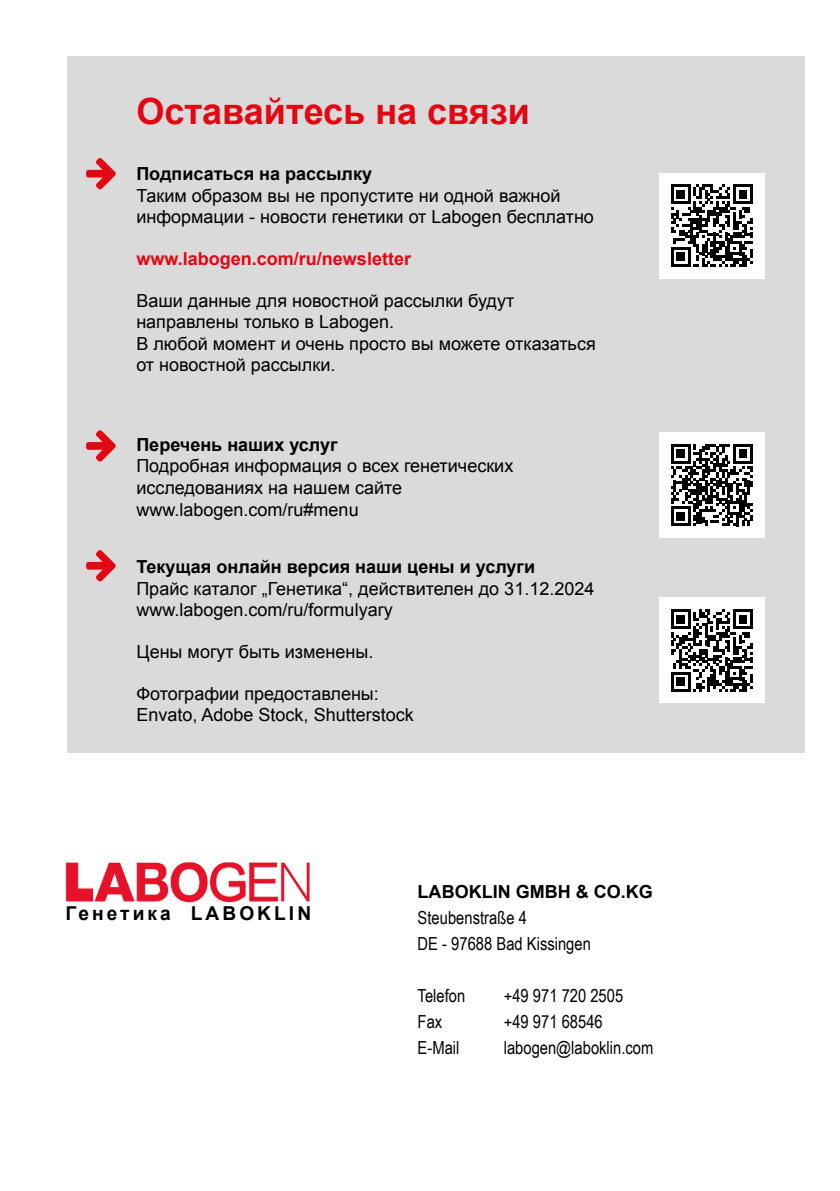
<style>
.page{position:relative;width:840px;height:1191px;background:#fff}
.page>*{position:absolute;margin:0;border:0;box-sizing:border-box;transform-origin:0 0}
.t1{font:700 36px "Arial";color:#e30613}
.t2{font:700 19.2px "Arial";letter-spacing:.16em;color:#000}
.t3{font:18px/21.6px "Arial";color:#000}
.t4{font:18px/26px "Arial Narrow";color:#000}
.t5{font:700 18px "Arial";color:#000}
.t6{font:700 18px "Arial";color:#e30613}
</style>
<div class="page">
<div style="left:67px;top:57px;width:737px;height:696px;background:#dadada"></div>
<div style="left:658px;top:173px;width:106px;height:105px;background:#fff"></div>
<svg style="left:671px;top:184px;width:81px;height:83px"></svg>
<div style="left:658px;top:598px;width:106px;height:105px;background:#fff"></div>
<svg style="left:671px;top:609px;width:81px;height:82px"></svg>
<div style="left:658px;top:432px;width:106px;height:105px;background:#fff"></div>
<svg style="left:671px;top:444px;width:81px;height:82px"></svg>
<img style="left:65px;top:862px;width:245px;height:41px">
<svg style="left:86px;top:158px;width:30px;height:31px"></svg>
<svg style="left:86px;top:430px;width:30px;height:31px"></svg>
<svg style="left:86px;top:550px;width:30px;height:31px"></svg>
<h1 class="t1" style="left:136px;top:88px;width:395px">Оставайтесь на связи</h1>
<p class="t5" style="left:136px;top:162px;width:237px">Подписаться на рассылку</p>
<p class="t3" style="left:136px;top:185px;width:459px">Таким образом вы не пропустите ни одной важной информации - новости генетики от Labogen бесплатно</p>
<p class="t6" style="left:136px;top:247px;width:276px">www.labogen.com/ru/newsletter</p>
<p class="t3" style="left:136px;top:290px;width:460px">Ваши данные для новостной рассылки будут направлены только в Labogen.<br>В любой момент и очень просто вы можете отказаться от новостной рассылки.</p>
<p class="t5" style="left:136px;top:432px;width:203px">Перечень наших услуг</p>
<p class="t3" style="left:136px;top:455px;width:378px">Подробная информация о всех генетических исследованиях на нашем сайте www.labogen.com/ru#menu</p>
<p class="t5" style="left:136px;top:555px;width:400px">Текущая онлайн версия наши цены и услуги</p>
<p class="t3" style="left:136px;top:578px;width:459px">Прайс каталог „Генетика“, действителен до 31.12.2024 www.labogen.com/ru/formulyary</p>
<p class="t3" style="left:136px;top:641px;width:238px">Цены могут быть изменены.</p>
<p class="t3" style="left:136px;top:682px;width:279px">Фотографии предоставлены:<br>Envato, Adobe Stock, Shutterstock</p>
<p class="t2" style="left:65px;top:900px;width:247px">Генетика LABOKLIN</p>
<p class="t5" style="left:417px;top:879px;width:236px">LABOKLIN GMBH &amp; CO.KG</p>
<p class="t4" style="left:417px;top:903px;width:175px">Steubenstraße 4<br>DE - 97688 Bad Kissingen</p>
<p class="t4" style="left:417px;top:981px;width:49px">Telefon</p>
<p class="t4" style="left:503px;top:981px;width:121px">+49 971 720 2505</p>
<p class="t4" style="left:417px;top:1007px;width:26px">Fax</p>
<p class="t4" style="left:503px;top:1007px;width:100px">+49 971 68546</p>
<p class="t4" style="left:417px;top:1033px;width:43px">E-Mail</p>
<p class="t4" style="left:503px;top:1033px;width:151px">labogen@laboklin.com</p>
</div>
